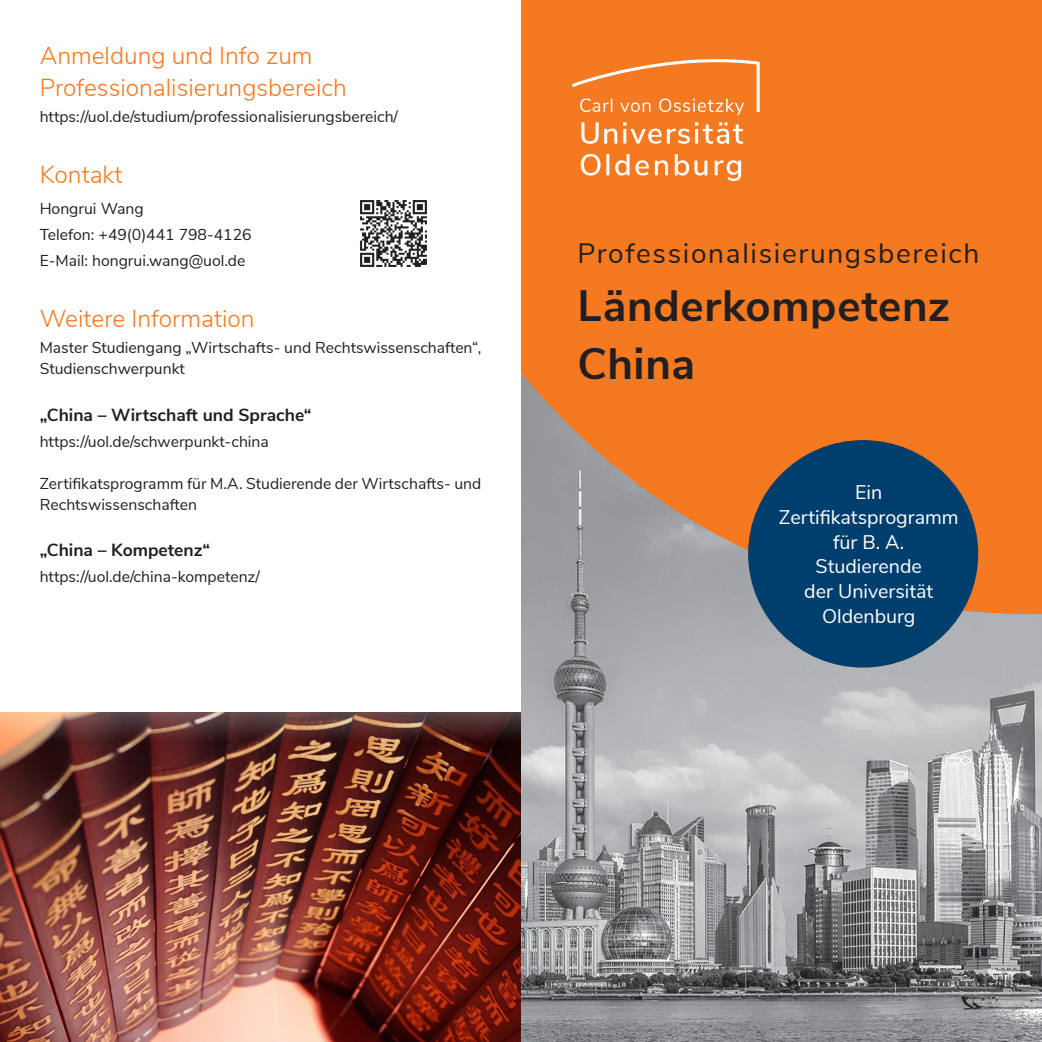
<style>
.page{position:relative;width:1042px;height:1042px;background:#fff}
.page>*{position:absolute;margin:0;border:0;box-sizing:border-box;transform-origin:0 0}
.t1{font:700 43.75px/57.8px "Nunito Sans";letter-spacing:.015em;color:#231f20}
.t2{font:28px "Nunito Sans";letter-spacing:.06em;color:#231f20}
.t3{font:300 24.5px/31.5px "Nunito Sans";color:#f47921}
.t4{font:19.78px/24.7px "Nunito Sans";color:#fff;text-align:center}
.t5{font:700 17.5px "Nunito Sans";color:#231f20}
.t6{font:15.75px/25.9px "Nunito Sans";color:#231f20}
</style>
<div class="page">
<img style="left:521px;top:614px;width:521px;height:428px">
<img style="left:0;top:712px;width:521px;height:330px">
<svg style="left:521px;top:0;width:521px;height:614px;background:#e97d30"></svg>
<div style="left:748px;top:440px;width:230px;height:227px;background:#003e6d;border-radius:50%"></div>
<img style="left:360px;top:200px;width:67px;height:67px">
<svg style="left:581px;top:154px;width:160px;height:27px"></svg>
<svg style="left:581px;top:122px;width:162px;height:22px"></svg>
<svg style="left:572px;top:59px;width:187px;height:56px;background:#f5883a"></svg>
<h3 class="t3" style="left:40px;top:39px;width:309px">Anmeldung und Info zum<br>Professionalisierungsbereich</h3>
<p class="t6" style="left:40px;top:103px;width:360px">https://uol.de/studium/professionalisierungsbereich/</p>
<h3 class="t3" style="left:40px;top:157px;width:84px">Kontakt</h3>
<p class="t6" style="left:40px;top:195px;width:213px">Hongrui Wang<br>Telefon: +49(0)441 798-4126<br>E-Mail: hongrui.wang@uol.de</p>
<h3 class="t3" style="left:40px;top:302px;width:216px">Weitere Information</h3>
<p class="t6" style="left:40px;top:336px;width:443px;line-height:21px">Master Studiengang „Wirtschafts- und Rechtswissenschaften“,<br>Studienschwerpunkt</p>
<p class="t5" style="left:40px;top:402px;width:273px">„China – Wirtschaft und Sprache“</p>
<p class="t6" style="left:40px;top:427px;width:231px">https://uol.de/schwerpunkt-china</p>
<p class="t6" style="left:40px;top:472px;width:443px;line-height:21px">Zertifikatsprogramm für M.A. Studierende der Wirtschafts- und<br>Rechtswissenschaften</p>
<p class="t5" style="left:40px;top:537px;width:172px">„China – Kompetenz“</p>
<p class="t6" style="left:40px;top:563px;width:222px">https://uol.de/china-kompetenz/</p>
<h2 class="t2" style="left:577px;top:233px;width:403px">Professionalisierungsbereich</h2>
<h1 class="t1" style="left:577px;top:274px;width:374px">Länderkompetenz<br>China</h1>
<p class="t4" style="left:779px;top:479px;width:181px">Ein<br>Zertifikatsprogramm für B. A.<br>Studierende<br>der Universität<br>Oldenburg</p>
</div>
